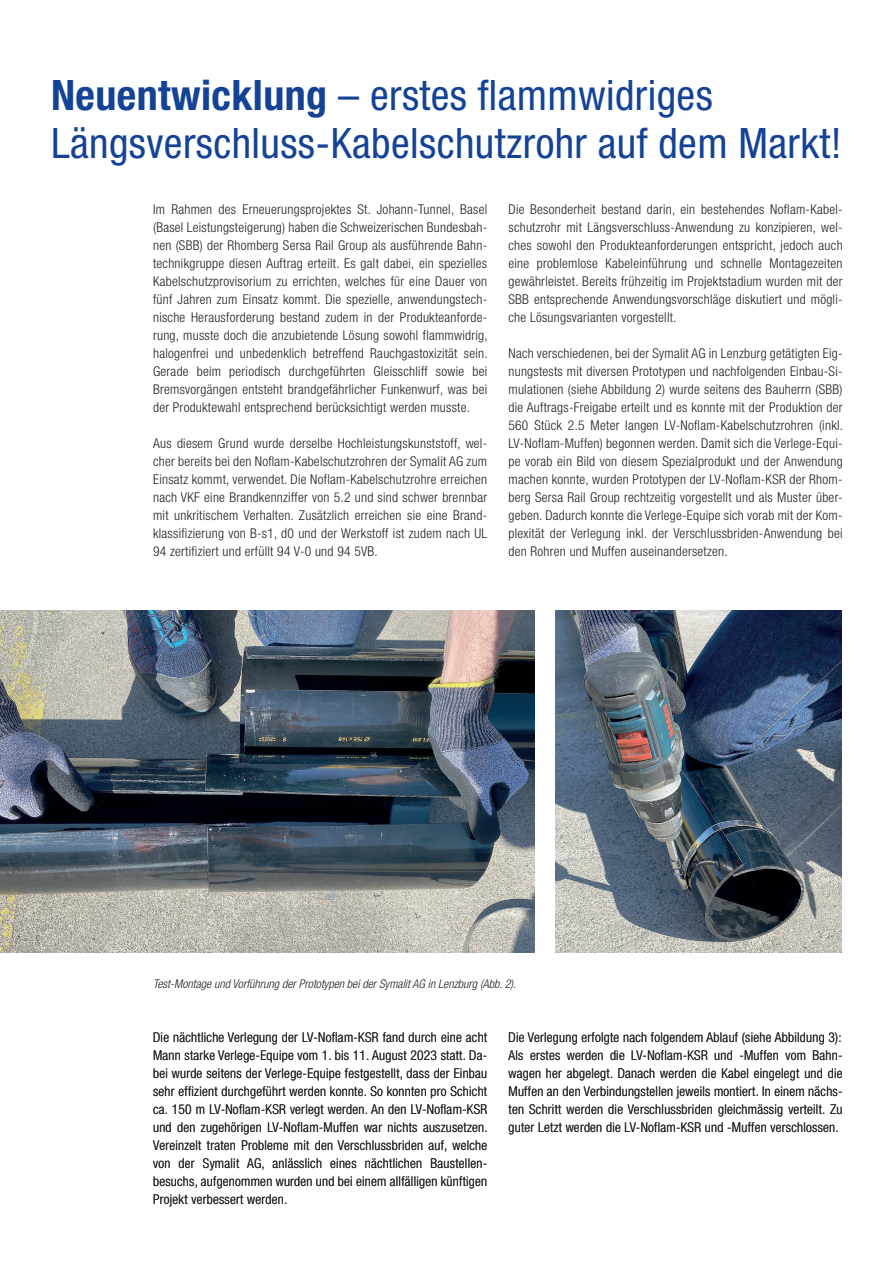
<style>
.page{position:relative;width:893px;height:1263px;background:#fff}
.page>*{position:absolute;margin:0;border:0;box-sizing:border-box;transform-origin:0 0}
.t1{font:condensed 42px/48.4px "Helvetica Neue LT Std";letter-spacing:.01em;color:#144396}
.t2{font:300 condensed 13.5px/18px "Helvetica Neue LT Std";letter-spacing:.02em;color:#231f20;text-align:justify}
.t3{font:italic 300 condensed 12px "Helvetica Neue LT Std";color:#231f20}
.s1{font-weight:700}
</style>
<div class="page">
<img style="left:0;top:610px;width:534px;height:342px">
<img style="left:555px;top:610px;width:286px;height:342px">
<h1 class="t1" style="left:51px;top:70px;width:792px"><span class="s1">Neuentwicklung</span> – erstes flammwidriges<br>Längsverschluss-Kabelschutzrohr auf dem Markt!</h1>
<p class="t2" style="left:153px;top:200px;width:336px">Im Rahmen des Erneuerungsprojektes St. Johann-Tunnel, Basel (Basel Leistungsteigerung) haben die Schweizerischen Bundesbah&shy;nen (SBB) der Rhomberg Sersa Rail Group als ausführende Bahn&shy;technikgruppe diesen Auftrag erteilt. Es galt dabei, ein spezielles Kabelschutzprovisorium zu errichten, welches für eine Dauer von fünf Jahren zum Einsatz kommt. Die spezielle, anwendungstech&shy;nische Herausforderung bestand zudem in der Produkteanforde&shy;rung, musste doch die anzubietende Lösung sowohl flammwidrig, halogenfrei und unbedenklich betreffend Rauchgastoxizität sein.<br>Gerade beim periodisch durchgeführten Gleisschliff sowie bei Bremsvorgängen entsteht brandgefährlicher Funkenwurf, was bei der Produktewahl entsprechend berücksichtigt werden musste.</p>
<p class="t2" style="left:153px;top:434px;width:336px">Aus diesem Grund wurde derselbe Hochleistungskunststoff, wel&shy;cher bereits bei den Noflam-Kabelschutzrohren der Symalit AG zum Einsatz kommt, verwendet. Die Noflam-Kabelschutzrohre erreichen nach VKF eine Brandkennziffer von 5.2 und sind schwer brennbar mit unkritischem Verhalten. Zusätzlich erreichen sie eine Brand&shy;klassifizierung von B-s1, d0 und der Werkstoff ist zudem nach UL 94 zertifiziert und erfüllt 94 V-0 und 94 5VB.</p>
<p class="t2" style="left:508px;top:200px;width:336px">Die Besonderheit bestand darin, ein bestehendes Noflam-Kabel&shy;schutzrohr mit Längsverschluss-Anwendung zu konzipieren, wel&shy;ches sowohl den Produkteanforderungen entspricht, jedoch auch eine problemlose Kabeleinführung und schnelle Montagezeiten gewährleistet. Bereits frühzeitig im Projektstadium wurden mit der SBB entsprechende Anwendungsvorschläge diskutiert und mögli&shy;che Lösungsvarianten vorgestellt.</p>
<p class="t2" style="left:508px;top:344px;width:336px">Nach verschiedenen, bei der Symalit AG in Lenzburg getätigten Eig&shy;nungstests mit diversen Prototypen und nachfolgenden Einbau-Si&shy;mulationen (siehe Abbildung 2) wurde seitens des Bauherrn (SBB) die Auftrags-Freigabe erteilt und es konnte mit der Produktion der 560 Stück 2.5 Meter langen LV-Noflam-Kabelschutzrohren (inkl.<br>LV-Noflam-Muffen) begonnen werden. Damit sich die Verlege-Equi&shy;pe vorab ein Bild von diesem Spezialprodukt und der Anwendung machen konnte, wurden Prototypen der LV-Noflam-KSR der Rhom&shy;berg Sersa Rail Group rechtzeitig vorgestellt und als Muster über&shy;geben. Dadurch konnte die Verlege-Equipe sich vorab mit der Kom&shy;plexität der Verlegung inkl. der Verschlussbriden-Anwendung bei den Rohren und Muffen auseinandersetzen.</p>
<p class="t3" style="left:153px;top:977px;width:365px">Test-Montage und Vorführung der Prototypen bei der Symalit AG in Lenzburg (Abb. 2).</p>
<p class="t2" style="left:153px;top:1028px;width:336px;text-align:left">Die nächtliche Verlegung der LV-Noflam-KSR fand durch eine acht Mann starke Verlege-Equipe vom 1. bis 11. August 2023 statt. Da&shy;bei wurde seitens der Verlege-Equipe festgestellt, dass der Einbau sehr effizient durchgeführt werden konnte. So konnten pro Schicht ca. 150 m LV-Noflam-KSR verlegt werden. An den LV-Noflam-KSR und den zugehörigen LV-Noflam-Muffen war nichts auszusetzen.<br>Vereinzelt traten Probleme mit den Verschlussbriden auf, welche von der Symalit AG, anlässlich eines nächtlichen Baustellen&shy;besuchs, aufgenommen wurden und bei einem allfälligen künftigen Projekt verbessert werden.</p>
<p class="t2" style="left:508px;top:1028px;width:336px">Die Verlegung erfolgte nach folgendem Ablauf (siehe Abbildung 3):<br>Als erstes werden die LV-Noflam-KSR und -Muffen vom Bahn&shy;wagen her abgelegt. Danach werden die Kabel eingelegt und die Muffen an den Verbindungstellen jeweils montiert. In einem nächs&shy;ten Schritt werden die Verschlussbriden gleichmässig verteilt. Zu guter Letzt werden die LV-Noflam-KSR und -Muffen verschlossen.</p>
</div>
